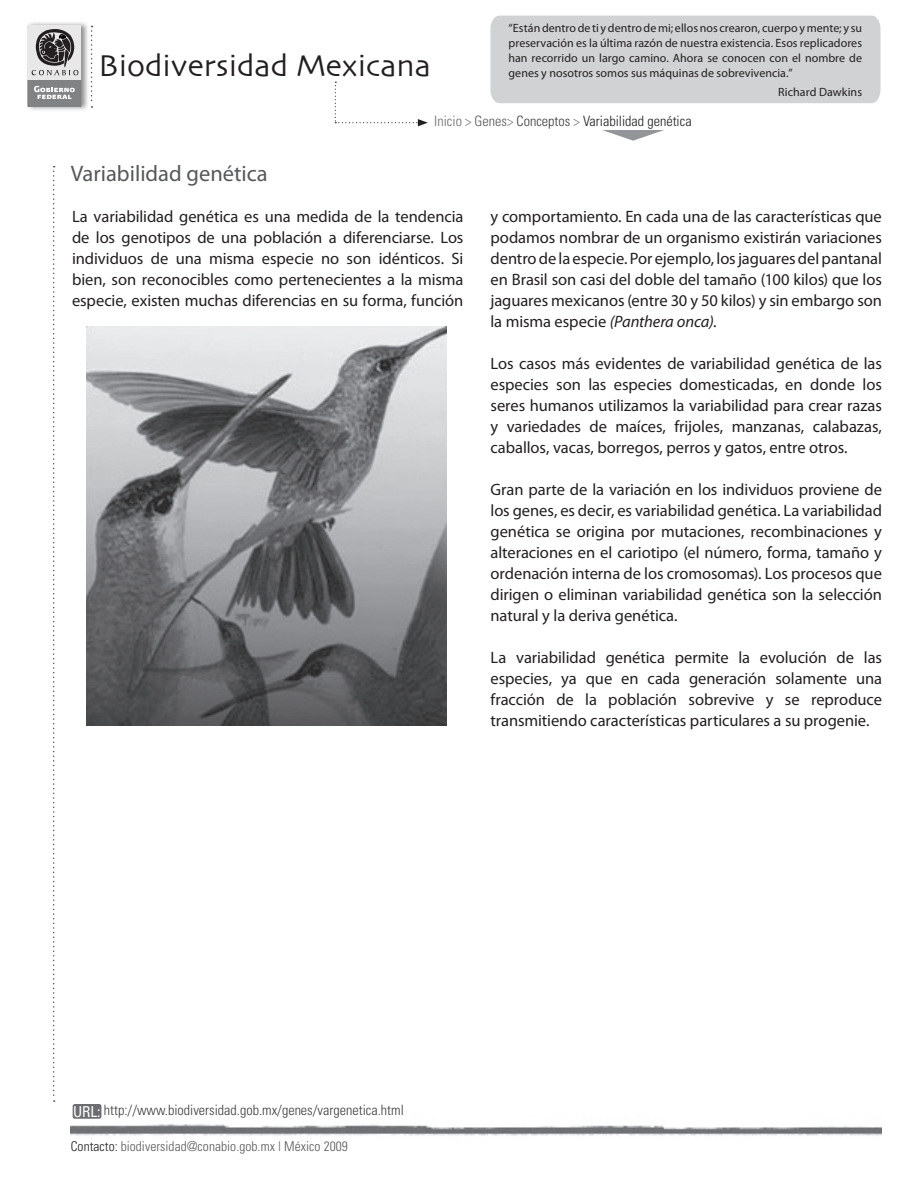
<style>
.page{position:relative;width:918px;height:1188px;background:#fff}
.page>*{position:absolute;margin:0;border:0;box-sizing:border-box;transform-origin:0 0}
.t1{font:31.5px "Skia";color:#231f20}
.t2{font:22.5px "Myriad Pro";color:#57585a}
.t3{font:16.5px/21px "Myriad Pro";letter-spacing:-.005em;color:#231f20;text-align:justify}
.t4{font:condensed 15px "Univers";color:#fff}
.t5{font:300 condensed 14.25px "Univers";color:#3e3e3f}
.t6{font:300 condensed 14.25px "Univers";color:#231f20}
.t7{font:300 condensed 13.5px "Univers";letter-spacing:.005em;color:#57585a}
.t8{font:12px/15px "Myriad Pro";letter-spacing:.005em;color:#231f20;text-align:justify}
.s1{color:#6c6d70}
.s2{color:#57585a}
.s3{color:#3e3e3f}
.s4{font-style:italic}
.s5{color:#231f20}
</style>
<div class="page">
<img style="left:70px;top:1115px;width:812px;height:21px">
<div style="left:73px;top:1104px;width:28px;height:15px;background:#6c6d70;border-radius:2px"></div>
<div style="left:490px;top:16px;width:390px;height:87px;background:#d1d2d4"></div>
<svg style="left:53px;top:166px;width:2px;height:936px"></svg>
<svg style="left:335px;top:82px;width:93px;height:44px"></svg>
<div style="left:25px;top:21px;width:65px;height:91px;background:#231f20;opacity:.5"></div>
<div style="left:27px;top:80px;width:54px;height:27px;background:#808284"></div>
<svg style="left:34px;top:86px;width:41px;height:13px"></svg>
<div style="left:27px;top:26px;width:54px;height:54px;background:#e8e8e9"></div>
<svg style="left:31px;top:29px;width:48px;height:47px"></svg>
<svg style="left:91px;top:26px;width:2px;height:82px"></svg>
<svg style="left:602px;top:130px;width:62px;height:11px"></svg>
<img style="left:86px;top:326px;width:360px;height:400px">
<p class="t8" style="left:508px;top:20px;width:355px">“Están dentro de ti y dentro de mi; ellos nos crearon, cuerpo y mente; y su preservación es la última razón de nuestra existencia. Esos replicadores han recorrido un largo camino. Ahora se conocen con el nombre de genes y nosotros somos sus máquinas de sobrevivencia.”</p>
<p class="t8" style="left:778px;top:84px;width:85px">Richard Dawkins</p>
<p class="t6" style="left:434px;top:112px;width:259px"><span class="s1">Inicio &gt;</span> <span class="s2">Genes</span><span class="s1">&gt;</span> <span class="s3">Conceptos</span> <span class="s1">&gt;</span> Variabilidad genética</p>
<h1 class="t1" style="left:99px;top:47px;width:334px">Biodiversidad Mexicana</h1>
<h2 class="t2" style="left:71px;top:160px;width:199px">Variabilidad genética</h2>
<p class="t3" style="left:72px;top:206px;width:393px">La variabilidad genética es una medida de la tendencia de los genotipos de una población a diferenciarse. Los individuos de una misma especie no son idénticos. Si bien, son reconocibles como pertenecientes a la misma especie, existen muchas diferencias en su forma, función</p>
<p class="t3" style="left:491px;top:206px;width:393px">y comportamiento. En cada una de las características que podamos nombrar de un organismo existirán variaciones dentro de la especie. Por ejemplo, los jaguares del pantanal en Brasil son casi del doble del tamaño (100 kilos) que los jaguares mexicanos (entre 30 y 50 kilos) y sin embargo son la misma especie <span class="s4">(Panthera onca)</span>.</p>
<p class="t3" style="left:491px;top:353px;width:393px">Los casos más evidentes de variabilidad genética de las especies son las especies domesticadas, en donde los seres humanos utilizamos la variabilidad para crear razas y variedades de maíces, frijoles, manzanas, calabazas, caballos, vacas, borregos, perros y gatos, entre otros.</p>
<p class="t3" style="left:491px;top:479px;width:393px">Gran parte de la variación en los individuos proviene de los genes, es decir, es variabilidad genética. La variabilidad genética se origina por mutaciones, recombinaciones y alteraciones en el cariotipo (el número, forma, tamaño y ordenación interna de los cromosomas). Los procesos que dirigen o eliminan variabilidad genética son la selección natural y la deriva genética.</p>
<p class="t3" style="left:491px;top:647px;width:393px">La variabilidad genética permite la evolución de las especies, ya que en cada generación solamente una fracción de la población sobrevive y se reproduce transmitiendo características particulares a su progenie.</p>
<p class="t5" style="left:104px;top:1102px;width:301px">http://www.biodiversidad.gob.mx/genes/vargenetica.html</p>
<p class="t4" style="left:73px;top:1102px;width:29px">URL:</p>
<p class="t7" style="left:71px;top:1138px;width:279px"><span class="s5">Contacto:</span> biodiversidad@conabio.gob.mx | México 2009</p>
</div>
